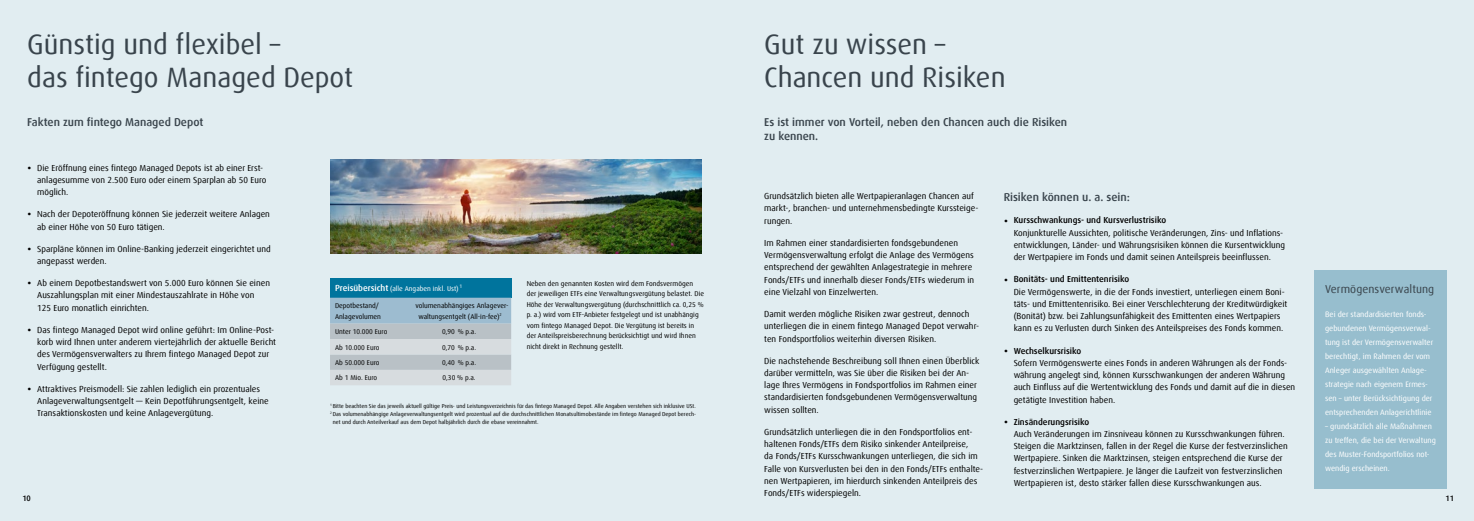
<style>
.page{position:relative;width:1474px;height:521px;background:#fff}
.page>*{position:absolute;margin:0;border:0;box-sizing:border-box;transform-origin:0 0}
.t1{font:28px/33.2px "Dax Offc";color:#39444c}
.t2{font:500 11.38px/14px "Dax Offc";color:#39444c}
.t3{font:11.38px "Dax Offc";letter-spacing:.005em;color:#39444c}
.t4{font:8.75px/12.2px "Dax Offc";color:#000}
.t5{font:500 8.75px "Dax Offc";color:#000}
.t6{font:7.88px/14px "Dax Offc";color:#fff}
.t7{font:500 7.88px "Dax Offc";color:#000}
.t8{font:7px/10.5px "Dax Offc";color:#000}
.t9{font:7px "Dax Offc";color:#fff}
.t10{font:5.69px "Dax Offc";color:#000}
.s1{font-size:14px}
.s2{font-weight:500}
.s3{font-weight:400;font-size:14px}
.s4{font-weight:500;font-size:8.75px}
</style>
<div class="page">
<div style="left:0;top:0;width:1473px;height:521px;background:#e1edf1"></div>
<div style="left:330px;top:279px;width:181px;height:19px;background:#00749d"></div>
<svg style="left:330px;top:298px;width:181px;height:87px;background:#bbc9d1"></svg>
<img style="left:330px;top:159px;width:371px;height:94px">
<div style="left:1313px;top:270px;width:133px;height:219px;background:#97bece"></div>
<h1 class="t1" style="left:27px;top:28px;width:327px">Günstig und flexibel –<br>das fintego Managed Depot</h1>
<h1 class="t1" style="left:764px;top:28px;width:243px">Gut zu wissen –<br>Chancen und Risiken</h1>
<h2 class="t2" style="left:764px;top:115px;width:297px">Es ist immer von Vorteil, neben den Chancen auch die Risiken zu kennen</h2>
<h2 class="t2" style="left:815px;top:129px;width:5px">.</h2>
<h2 class="t2" style="left:27px;top:115px;width:23px">Fakten</h2>
<h2 class="t2" style="left:63px;top:115px;width:30px">zum fintego</h2>
<h2 class="t2" style="left:125px;top:115px;width:74px">Managed Depot</h2>
<p class="t4" style="left:37px;top:162px;width:231px;text-indent:-10px"><span class="s1">•</span> Die Eröffnung eines fintego Managed Depots ist ab einer Erst&shy;anlagesumme von 2.500 Euro oder einem Sparplan ab 50 Euro möglich.</p>
<p class="t4" style="left:37px;top:208px;width:234px;text-indent:-10px"><span class="s1">•</span> Nach der Depoteröffnung können Sie jederzeit weitere Anlagen ab einer Höhe von 50 Euro tätigen.</p>
<p class="t4" style="left:37px;top:243px;width:235px;text-indent:-10px"><span class="s1">•</span> Sparpläne können im Online-Banking jederzeit eingerichtet und angepasst werden.</p>
<p class="t4" style="left:37px;top:277px;width:234px;text-indent:-10px"><span class="s1">•</span> Ab einem Depotbestandswert von 5.000 Euro können Sie einen<br>Auszahlungsplan mit einer Mindestauszahlrate in Höhe von<br>125 Euro monatlich einrichten.</p>
<p class="t4" style="left:37px;top:324px;width:240px;text-indent:-10px"><span class="s1">•</span> Das fintego Managed Depot wird online geführt: Im Online-Post&shy;korb wird Ihnen unter anderem viertejährlich der aktuelle Bericht des Vermögensverwalters zu Ihrem fintego Managed Depot zur Verfügung gestellt.</p>
<p class="t4" style="left:37px;top:383px;width:233px;text-indent:-10px"><span class="s1">•</span> Attraktives Preismodell: Sie zahlen lediglich ein prozentuales<br>Anlageverwaltungsentgelt — Kein Depotführungsentgelt, keine<br>Transaktionskosten und keine Anlagevergütung.</p>
<h2 class="t2" style="left:1003px;top:190px;width:58px">Risiken können</h2>
<h2 class="t2" style="left:1082px;top:190px;width:49px">u. a. sein:</h2>
<p class="t4" style="left:1013px;top:214px;width:273px;text-indent:-10px"><span class="s1">•</span> <span class="s2">Kursschwan kungs- und Kursverlustrisiko<br></span>Konjunkturelle Aussichten, politische Veränderungen, Zins- und Inflations&shy;entwicklungen, Länder- und Währungsrisiken können die Kursentwicklung der Wertpapiere im Fonds und damit seinen Anteilspreis beeinflussen.</p>
<p class="t5" style="left:1003px;top:274px;width:82px"><span class="s3">•</span> Bonitäts- und Emittenten</p>
<p class="t5" style="left:1108px;top:274px;width:21px">risiko</p>
<p class="t4" style="left:1013px;top:285px;width:275px">Die Vermögenswerte, in die der Fonds investiert, unterliegen einem Boni&shy;täts- und Emittentenrisiko. Bei einer Verschlechterung der Kreditwürdigkeit (Bonität) bzw. bei Zahlungsunfähigkeit des Emittenten eines Wertpapiers kann es zu Verlusten durch Sinken des Anteilspreises des Fonds kommen.</p>
<p class="t4" style="left:1013px;top:344px;width:283px;text-indent:-10px"><span class="s1">•</span> <span class="s2">Wechselkursrisiko<br></span>Sofern Vermögenswerte eines Fonds in anderen Währungen als der Fonds&shy;währung angelegt sind, können Kursschwankungen der anderen Währung auch Einfluss auf die Wertentwicklung des Fonds und damit auf die in diesen getätigte Investition haben.</p>
<p class="t4" style="left:1013px;top:416px;width:275px;text-indent:-10px"><span class="s1">•</span> <span class="s2">Zinsänderungsrisiko<br></span>Auch Veränderungen im Zinsniveau können zu Kursschwankungen führen.<br>Steigen die Marktzinsen, fallen in der Regel die Kurse der festverzinslichen Wertpapiere. Sinken die Marktzinsen, steigen entsprechend die Kurse der festverzinslichen Wertpapiere. Je länger die Laufzeit von festverzinslichen Wertpapieren ist, desto stärker fallen diese Kursschwankungen aus.</p>
<p class="t4" style="left:764px;top:190px;width:216px">Grundsätzlich bieten alle Wertpapieranlagen Chancen auf markt-, branchen- und unternehmensbedingte Kurssteige&shy;rungen.</p>
<p class="t4" style="left:764px;top:237px;width:211px">Im Rahmen einer standardisierten fondsgebundenen Vermögensverwaltung erfolgt die Anlage des Vermögens entsprechend der gewählten Anlagestrategie in mehrere Fonds/ETFs und innerhalb dieser Fonds/ETFs wiederum in eine Vielzahl von Einzelwerten.</p>
<p class="t4" style="left:764px;top:308px;width:216px">Damit werden mögliche Risiken zwar gestreut, dennoch unterliegen die in einem fintego Managed Depot verwahr&shy;ten Fondsportfolios weiterhin diversen Risiken.</p>
<p class="t4" style="left:764px;top:355px;width:217px">Die nachstehende Beschreibung soll Ihnen einen Überblick darüber vermitteln, was Sie über die Risiken bei der An&shy;lage Ihres Vermögens in Fondsportfolios im Rahmen einer standardisierten fondsgebundenen Vermögensverwaltung wissen sollten.</p>
<p class="t4" style="left:764px;top:426px;width:220px">Grundsätzlich unterliegen die in den Fondsportfolios ent&shy;haltenen Fonds/ETFs dem Risiko sinkender Anteilpreise,<br>da Fonds/ETFs Kursschwankungen unterliegen, die sich im Falle von Kursverlusten bei den in den Fonds/ETFs enthalte&shy;nen Wertpapieren, im hierdurch sinkenden Anteilpreis des Fonds/ETFs widerspiegeln.</p>
<p class="t8" style="left:526px;top:278px;width:179px">Neben den genannten Kosten wird dem Fondsvermögen der jeweiligen ETFs eine Verwaltungsvergütung belastet. Die Höhe der Verwaltungsvergütung (durchschnittlich ca. 0,25 % p. a.) wird vom ETF-Anbieter festgelegt und ist unabhängig vom fintego Managed Depot. Die Vergütung ist bereits in der Anteilspreisberechnung berücksichtigt und wird Ihnen nicht direkt in Rechnung gestellt.</p>
<p class="t9" style="left:335px;top:284px;width:129px"><span class="s4">Preisübersicht</span> (alle Angaben inkl. Ust) <sup>1</sup></p>
<p class="t8" style="left:335px;top:300px;width:48px">Depotbestand/<br>Anlagevolumen</p>
<p class="t8" style="left:415px;top:300px;width:95px;text-align:center">volumenabhängiges Anlagever&shy;waltungsentgelt (All-in-fee)<sup>2</sup></p>
<p class="t8" style="left:335px;top:326px;width:54px">Unter 10.000 Euro</p>
<p class="t8" style="left:442px;top:326px;width:36px">0,90 % p.a.</p>
<p class="t8" style="left:335px;top:342px;width:46px">Ab 10.000 Euro</p>
<p class="t8" style="left:442px;top:342px;width:36px">0,70 % p.a.</p>
<p class="t8" style="left:335px;top:357px;width:46px">Ab 50.000 Euro</p>
<p class="t8" style="left:442px;top:357px;width:36px">0,40 % p.a.</p>
<p class="t8" style="left:335px;top:373px;width:44px">Ab 1 Mio. Euro</p>
<p class="t8" style="left:442px;top:373px;width:35px">0,30 % p.a.</p>
<h2 class="t3" style="left:1324px;top:282px;width:111px">Vermögensverwaltung</h2>
<p class="t6" style="left:1324px;top:307px;width:110px">Bei der standardisierten fonds&shy;gebundenen Vermögensverwal&shy;tung ist der Vermögensverwalter berechtigt, im Rahmen der vom<br>Anleger ausgewählten Anlage&shy;strategie nach eigenem Ermes&shy;sen – unter Berücksichtigung der entsprechenden Anlagerichtlinie</p>
<p class="t6" style="left:1324px;top:419px;width:112px">– grundsätzlich alle Maßnahmen zu treffen, die bei der Verwaltung des Muster-Fondsportfolios not&shy;wendig erscheinen.</p>
<p class="t10" style="left:330px;top:402px;width:367px"><sup>1</sup> Bitte beachten Sie das jeweils aktuell gültige Preis- und Leistungsverzeichnis für das fintego Managed Depot. Alle Angaben verstehen sich inklusive USt.</p>
<p class="t10" style="left:330px;top:410px;width:367px"><sup>2</sup> Das volumenabhängige Anlageverwaltungsentgelt wird prozentual auf die durchschnittlichen Monatsultimobestände im fintego Managed Depot berech-</p>
<p class="t10" style="left:333px;top:418px;width:207px">net und durch Anteilverkauf aus dem Depot halbjährlich durch die ebase vereinnahmt.</p>
<p class="t7" style="left:22px;top:493px;width:10px">10</p>
<p class="t7" style="left:1445px;top:493px;width:10px">11</p>
</div>
